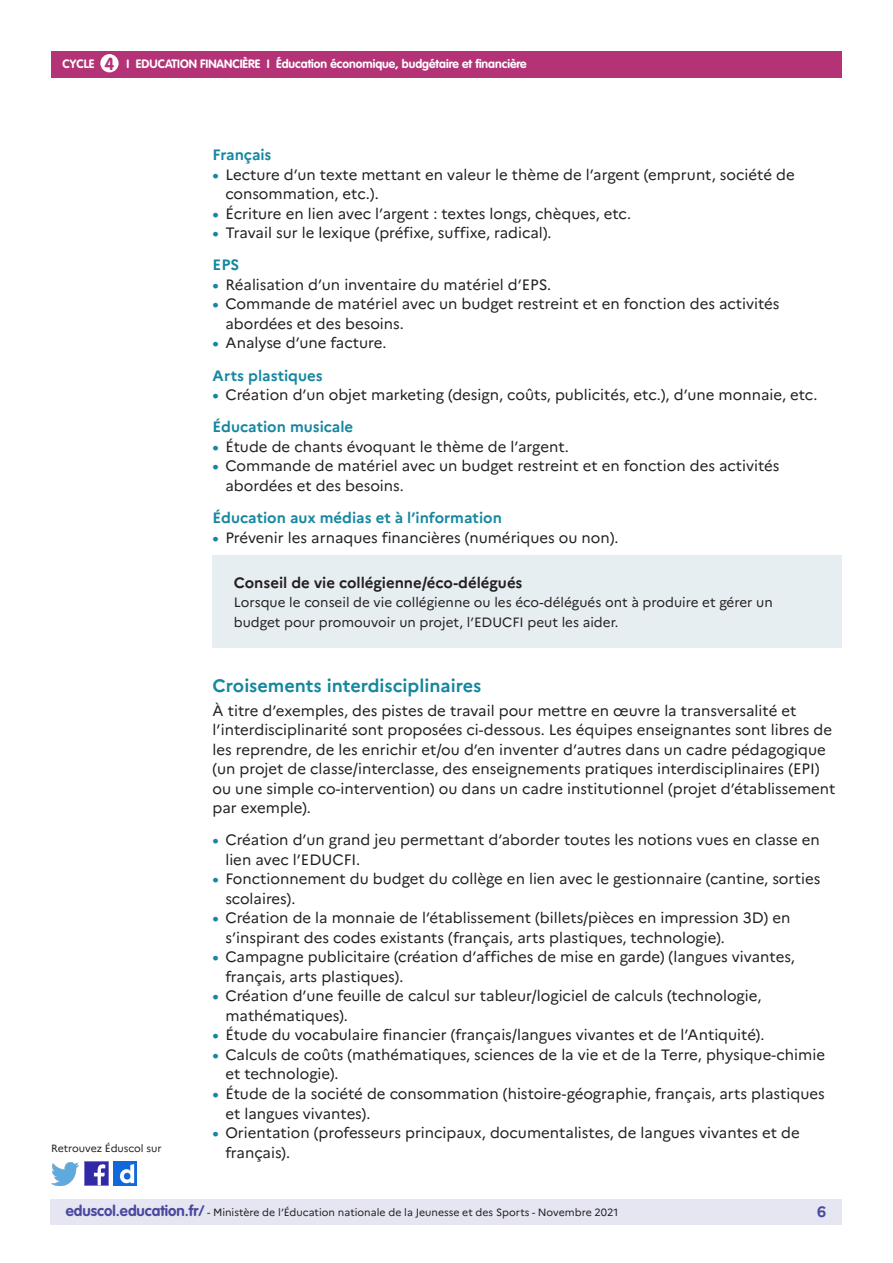
<style>
.page{position:relative;width:893px;height:1263px;background:#fff}
.page>*{position:absolute;margin:0;border:0;box-sizing:border-box;transform-origin:0 0}
._04_Titre_de_niveau{font:700 18px "Marianne";color:#16879f}
.t1{font:700 17.25px "VAG Rounded Std";color:#b43376}
._06_Texte_courant{font:15px/19.5px "Marianne";color:#231f20}
._05_Titre_de_niveau{font:700 15px "Marianne";color:#16879f}
._08_Titre_encadré{font:700 15px "Marianne";color:#231f20}
.t2{font:700 15px "Marianne";color:#4a489e}
._08_txt_encadré{font:13.5px/19.5px "Marianne";color:#231f20}
.t3{font:700 12px "VAG Rounded Std";color:#fff}
.t4{font:10.5px "Marianne";color:#231f20}
.s1{font-weight:700;color:#16879f}
.s2{font-family:"VAG Rounded Std";font-weight:700;font-size:15px;color:#4a489e}
</style>
<div class="page">
<div style="left:50px;top:1199px;width:791px;height:26px;background:#e6e5f2"></div>
<div style="left:51px;top:51px;width:791px;height:27px;background:#b43376"></div>
<div style="left:100px;top:54px;width:19px;height:18px;background:#fff;border-radius:50%"></div>
<img style="left:85px;top:1162px;width:23px;height:23px">
<img style="left:51px;top:1163px;width:28px;height:22px">
<img style="left:114px;top:1162px;width:23px;height:23px">
<div style="left:213px;top:555px;width:629px;height:93px;background:#e6eef2"></div>
<p class="t3" style="left:63px;top:57px;width:33px">CYCLE</p>
<p class="t3" style="left:127px;top:57px;width:145px">I EDUCATION FINANCIÈRE I</p>
<p class="t1" style="left:105px;top:53px;width:11px">4</p>
<p class="t3" style="left:276px;top:57px;width:252px">Éducation économique, budgétaire et financière</p>
<p class="_05_Titre_de_niveau" style="left:213px;top:146px;width:60px">Français</p>
<p class="_06_Texte_courant" style="left:225px;top:164px;width:571px;text-indent:-13px"><span class="s1">•</span> Lecture d’un texte mettant en valeur le thème de l’argent (emprunt, société de consommation, etc.).</p>
<p class="_06_Texte_courant" style="left:213px;top:203px;width:420px"><span class="s1">•</span> Écriture en lien avec l’argent : textes longs, chèques, etc.</p>
<p class="_06_Texte_courant" style="left:213px;top:223px;width:341px"><span class="s1">•</span> Travail sur le lexique (préfixe, suffixe, radical).</p>
<p class="_05_Titre_de_niveau" style="left:213px;top:256px;width:28px">EPS</p>
<p class="_06_Texte_courant" style="left:213px;top:275px;width:340px"><span class="s1">•</span> Réalisation d’un inventaire du matériel d’EPS.</p>
<p class="_06_Texte_courant" style="left:225px;top:294px;width:556px;text-indent:-13px"><span class="s1">•</span> Commande de matériel avec un budget restreint et en fonction des activités abordées et des besoins.</p>
<p class="_06_Texte_courant" style="left:213px;top:333px;width:175px"><span class="s1">•</span> Analyse d’une facture.</p>
<p class="_05_Titre_de_niveau" style="left:213px;top:366px;width:111px">Arts plastiques</p>
<p class="_06_Texte_courant" style="left:213px;top:385px;width:606px"><span class="s1">•</span> Création d’un objet marketing (design, coûts, publicités, etc.), d’une monnaie, etc.</p>
<p class="_05_Titre_de_niveau" style="left:213px;top:418px;width:142px">Éducation musicale</p>
<p class="_06_Texte_courant" style="left:213px;top:437px;width:358px"><span class="s1">•</span> Étude de chants évoquant le thème de l’argent.</p>
<p class="_06_Texte_courant" style="left:225px;top:456px;width:556px;text-indent:-13px"><span class="s1">•</span> Commande de matériel avec un budget restreint et en fonction des activités abordées et des besoins.</p>
<p class="_05_Titre_de_niveau" style="left:213px;top:509px;width:291px">Éducation aux médias et à l’information</p>
<p class="_06_Texte_courant" style="left:213px;top:527px;width:407px"><span class="s1">•</span> Prévenir les arnaques financières (numériques ou non).</p>
<p class="t4" style="left:51px;top:1142px;width:112px">Retrouvez Éduscol sur</p>
<p class="_08_Titre_encadré" style="left:234px;top:573px;width:290px">Conseil de vie collégienne/éco-délégués</p>
<p class="_08_txt_encadré" style="left:234px;top:592px;width:540px">Lorsque le conseil de vie collégienne ou les éco-délégués ont à produire et gérer un budget pour promouvoir un projet, l’EDUCFI peut les aider.</p>
<p class="_04_Titre_de_niveau" style="left:213px;top:674px;width:270px">Croisements interdisciplinaires</p>
<p class="_06_Texte_courant" style="left:213px;top:700px;width:624px">À titre d’exemples, des pistes de travail pour mettre en œuvre la transversalité et l’interdisciplinarité sont proposées ci-dessous. Les équipes enseignantes sont libres de les reprendre, de les enrichir et/ou d’en inventer d’autres dans un cadre pédagogique (un projet de classe/interclasse, des enseignements pratiques interdisciplinaires (EPI) ou une simple co-intervention) ou dans un cadre institutionnel (projet d’établissement par exemple).</p>
<p class="_06_Texte_courant" style="left:225px;top:830px;width:596px;text-indent:-13px"><span class="s1">•</span> Création d’un grand jeu permettant d’aborder toutes les notions vues en classe en lien avec l’EDUCFI.</p>
<p class="_06_Texte_courant" style="left:225px;top:869px;width:596px;text-indent:-13px"><span class="s1">•</span> Fonctionnement du budget du collège en lien avec le gestionnaire (cantine, sorties scolaires).</p>
<p class="_06_Texte_courant" style="left:225px;top:908px;width:566px;text-indent:-13px"><span class="s1">•</span> Création de la monnaie de l’établissement (billets/pièces en impression 3D) en s’inspirant des codes existants (français, arts plastiques, technologie).</p>
<p class="_06_Texte_courant" style="left:225px;top:947px;width:571px;text-indent:-13px"><span class="s1">•</span> Campagne publicitaire (création d’affiches de mise en garde) (langues vivantes, français, arts plastiques).</p>
<p class="_06_Texte_courant" style="left:225px;top:986px;width:538px;text-indent:-13px"><span class="s1">•</span> Création d’une feuille de calcul sur tableur/logiciel de calculs (technologie, mathématiques).</p>
<p class="_06_Texte_courant" style="left:213px;top:1025px;width:553px"><span class="s1">•</span> Étude du vocabulaire financier (français/langues vivantes et de l’Antiquité).</p>
<p class="_06_Texte_courant" style="left:225px;top:1045px;width:601px;text-indent:-13px"><span class="s1">•</span> Calculs de coûts (mathématiques, sciences de la vie et de la Terre, physique-chimie et technologie).</p>
<p class="_06_Texte_courant" style="left:225px;top:1084px;width:601px;text-indent:-13px"><span class="s1">•</span> Étude de la société de consommation (histoire-géographie, français, arts plastiques et langues vivantes).</p>
<p class="_06_Texte_courant" style="left:225px;top:1123px;width:576px;text-indent:-13px"><span class="s1">•</span> Orientation (professeurs principaux, documentalistes, de langues vivantes et de français).</p>
<p class="t4" style="left:66px;top:1206px;width:554px"><span class="s2">eduscol.education.fr/</span> - Ministère de l’Éducation nationale de la Jeunesse et des Sports - Novembre 2021</p>
<p class="t2" style="left:817px;top:1202px;width:10px">6</p>
</div>
